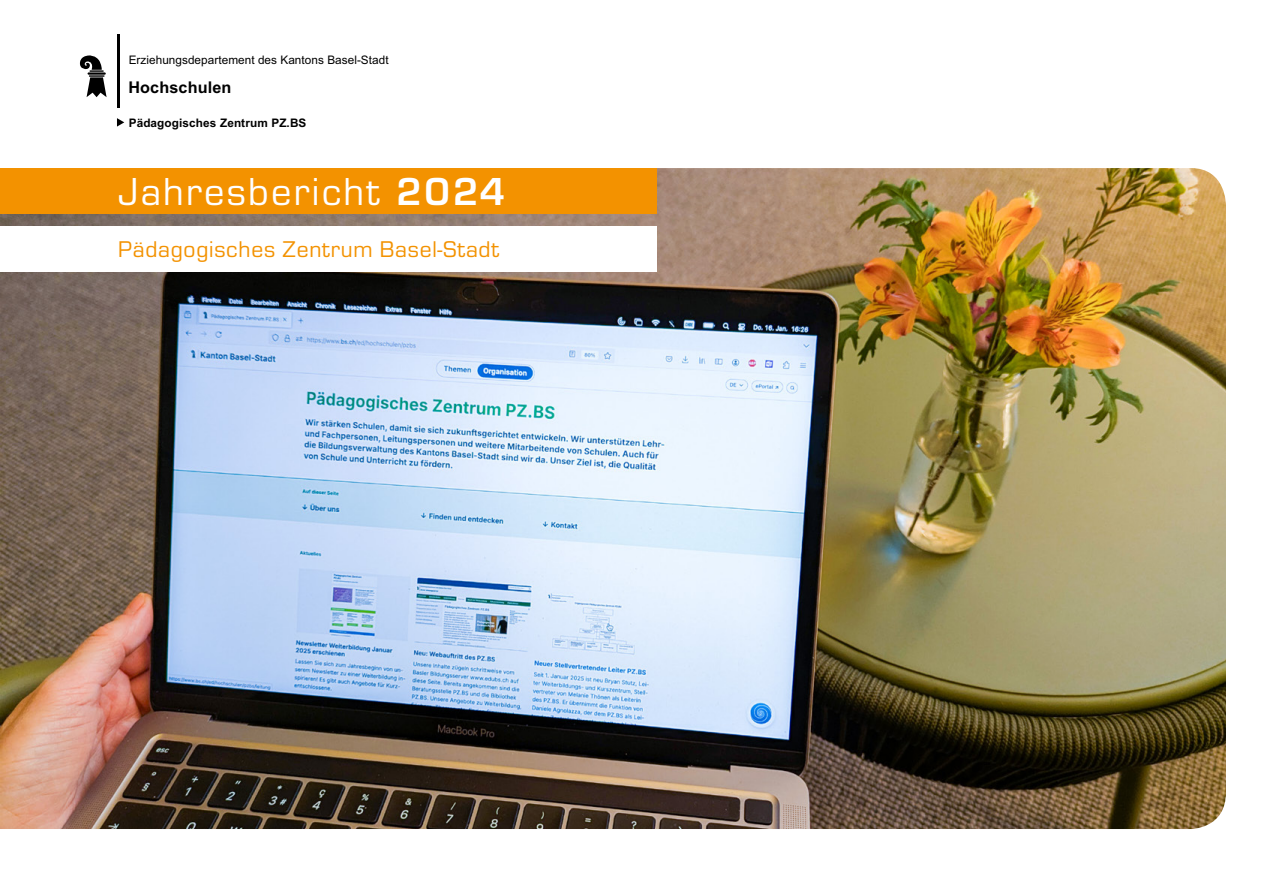
<style>
.page{position:relative;width:1263px;height:893px;background:#fff}
.page>*{position:absolute;margin:0;border:0;box-sizing:border-box;transform-origin:0 0}
.t1{font:40.5px "Eurostile";letter-spacing:.055em;color:#fff}
.t2{font:23.7px "Eurostile";letter-spacing:.03em;color:#f39200}
.t3{font:700 16.2px "Arial";letter-spacing:.01em;color:#000}
.t4{font:11.85px "Arial";letter-spacing:.005em;color:#000}
.t5{font:700 11.85px "Arial";letter-spacing:.01em;color:#000}
.s1{font-weight:700}
</style>
<div class="page">
<img style="left:0;top:168px;width:1226px;height:661px">
<div style="left:0;top:168px;width:656px;height:45px;background:#f39200"></div>
<div style="left:0;top:226px;width:656px;height:45px;background:#fff"></div>
<svg style="left:117px;top:118px;width:7px;height:9px"></svg>
<svg style="left:80px;top:55px;width:27px;height:42px"></svg>
<hr style="left:117px;top:35px;width:2px;height:73px;background:#000">
<p class="t4" style="left:129px;top:52px;width:261px">Erziehungsdepartement des Kantons Basel-Stadt</p>
<h3 class="t3" style="left:128px;top:76px;width:105px">Hochschulen</h3>
<p class="t5" style="left:129px;top:115px;width:179px">Pädagogisches Zentrum PZ.BS</p>
<h1 class="t1" style="left:118px;top:164px;width:388px">Jahresbericht <span class="s1">2024</span></h1>
<h2 class="t2" style="left:118px;top:233px;width:382px">Pädagogisches Zentrum Basel-Stadt</h2>
</div>
